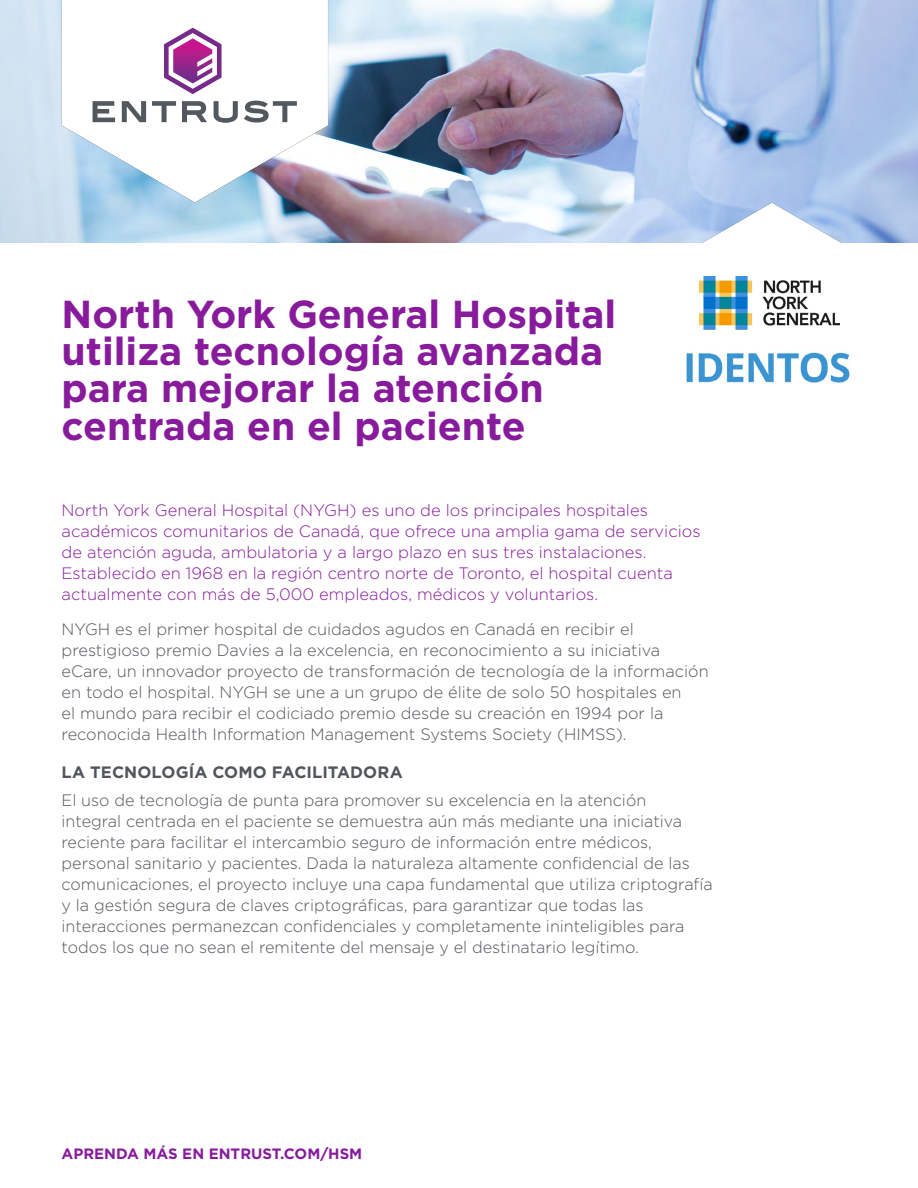
<style>
.page{position:relative;width:918px;height:1188px;background:#fff}
.page>*{position:absolute;margin:0;border:0;box-sizing:border-box;transform-origin:0 0}
.Headline{font:700 39px/37.2px "Gotham";color:#881b9c}
.Body_copy{font:300 16.5px/21px "Gotham";color:#52555b}
.Body_copy_purple{font:300 16.5px/21px "Gotham";color:#881b9c}
.header_1{font:700 16.5px "Gotham";letter-spacing:.005em;color:#52555b}
.CTA_URL_front{font:700 15px "Gotham";color:#881b9c}
</style>
<div class="page">
<img style="left:0;top:0;width:918px;height:243px">
<img style="left:699px;top:276px;width:141px;height:54px">
<img style="left:686px;top:352px;width:164px;height:31px">
<p class="Headline" style="left:62px;top:296px;width:556px">North York General Hospital utiliza tecnología avanzada para mejorar la atención centrada en el paciente</p>
<p class="Body_copy_purple" style="left:62px;top:500px;width:641px">North York General Hospital (NYGH) es uno de los principales hospitales académicos comunitarios de Canadá, que ofrece una amplia gama de servicios de atención aguda, ambulatoria y a largo plazo en sus tres instalaciones.<br>Establecido en 1968 en la región centro norte de Toronto, el hospital cuenta actualmente con más de 5,000 empleados, médicos y voluntarios.</p>
<p class="Body_copy" style="left:62px;top:618px;width:649px">NYGH es el primer hospital de cuidados agudos en Canadá en recibir el prestigioso premio Davies a la excelencia, en reconocimiento a su iniciativa eCare, un innovador proyecto de transformación de tecnología de la información en todo el hospital. NYGH se une a un grupo de élite de solo 50 hospitales en<br>el mundo para recibir el codiciado premio desde su creación en 1994 por la reconocida Health Information Management Systems Society (HIMSS).</p>
<p class="header_1" style="left:62px;top:761px;width:343px">LA TECNOLOGÍA COMO FACILITADORA</p>
<p class="Body_copy" style="left:62px;top:789px;width:653px">El uso de tecnología de punta para promover su excelencia en la atención<br>integral centrada en el paciente se demuestra aún más mediante una iniciativa reciente para facilitar el intercambio seguro de información entre médicos, personal sanitario y pacientes. Dada la naturaleza altamente confidencial de las comunicaciones, el proyecto incluye una capa fundamental que utiliza criptografía y la gestión segura de claves criptográficas, para garantizar que todas las interacciones permanezcan confidenciales y completamente ininteligibles para todos los que no sean el remitente del mensaje y el destinatario legítimo.</p>
<p class="CTA_URL_front" style="left:62px;top:1144px;width:302px">APRENDA MÁS EN ENTRUST.COM/HSM</p>
</div>
